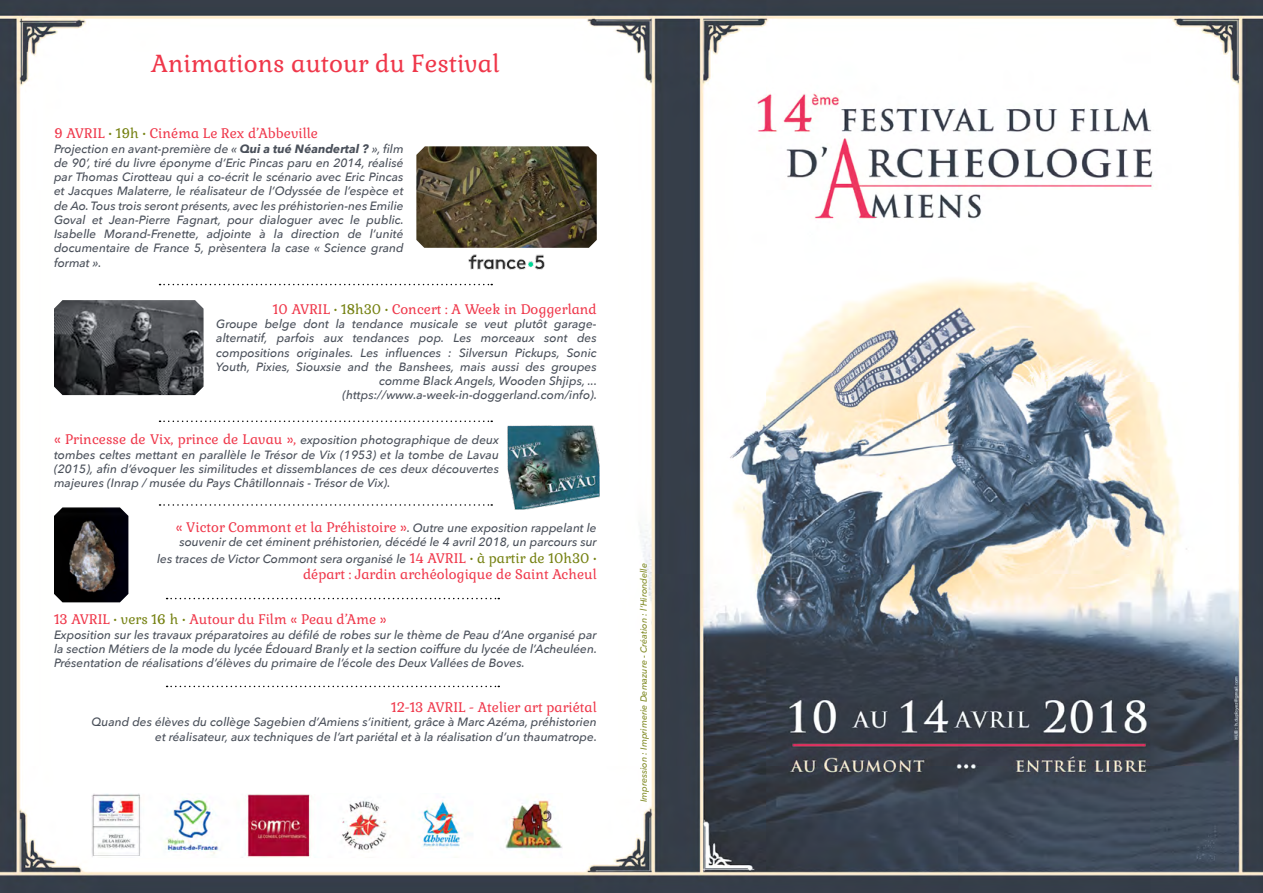
<style>
.page{position:relative;width:1263px;height:893px;background:#fff}
.page>*{position:absolute;margin:0;border:0;box-sizing:border-box;transform-origin:0 0}
.t1{font:24px "Gabriela";color:#ef374a}
.t2{font:13.5px "Gabriela";color:#ef374a}
.t3{font:italic 500 12px/14.2px "Avenir Next";color:#4a505a;text-align:justify}
.t4{font:italic 500 9px "Avenir Next";color:#818b26}
.s1{color:#758111}
.s2{font-weight:700}
.s3{font-family:"Avenir Next";font-weight:500;font-style:italic;font-size:12px;color:#4a505a}
.s4{font-family:"Gabriela";font-weight:400;font-style:normal;font-size:13.5px;color:#ef374a}
.s5{font-family:"Gabriela";font-weight:400;font-style:normal;font-size:13.5px;color:#758111}
</style>
<div class="page">
<img style="left:0;top:0;width:1263px;height:893px">
<img style="left:416px;top:146px;width:181px;height:102px">
<img style="left:54px;top:300px;width:150px;height:95px">
<img style="left:499px;top:421px;width:106px;height:94px">
<svg style="left:160px;top:284px;width:289px;height:1px"></svg>
<svg style="left:160px;top:421px;width:332px;height:1px"></svg>
<svg style="left:160px;top:504px;width:332px;height:2px"></svg>
<svg style="left:167px;top:598px;width:332px;height:1px"></svg>
<svg style="left:167px;top:686px;width:332px;height:1px"></svg>
<img style="left:54px;top:507px;width:74px;height:95px">
<img style="left:91px;top:793px;width:472px;height:64px">
<img style="left:449px;top:235px;width:115px;height:54px">
<h1 class="t1" style="left:151px;top:48px;width:350px">Animations autour du Festival</h1>
<p class="t2" style="left:54px;top:125px;width:265px">9 avril <span class="s1">• 19h •</span> Cinéma Le Rex d’Abbeville</p>
<p class="t3" style="left:54px;top:141px;width:351px">Projection en avant-première de « <span class="s2">Qui a tué Néandertal ?</span> », film de 90’, tiré du livre éponyme d’Eric Pincas paru en 2014, réalisé par Thomas Cirotteau qui a co-écrit le scénario avec Eric Pincas et Jacques Malaterre, le réalisateur de l’Odyssée de l’espèce et de Ao. Tous trois seront présents, avec les préhistorien-nes Emilie Goval et Jean-Pierre Fagnart, pour dialoguer avec le public.<br>Isabelle Morand-Frenette, adjointe à la direction de l’unité documentaire de France 5, prèsentera la case « Science grand format ».</p>
<p class="t2" style="left:273px;top:300px;width:325px">10 avril <span class="s1">• 18h30 •</span> Concert : A Week in Doggerland</p>
<p class="t3" style="left:216px;top:316px;width:382px;text-align:right">Groupe belge dont la tendance musicale se veut plutôt garage&shy;alternatif, parfois aux tendances pop. Les morceaux sont des compositions originales. Les influences : Silversun Pickups, Sonic Youth, Pixies, Siouxsie and the Banshees, mais aussi des groupes comme Black Angels, Wooden Shjips, ... (https://www.a-week-in-doggerland.com/info).</p>
<p class="t2" style="left:54px;top:431px;width:446px">« Princesse de Vix, prince de Lavau », <span class="s3">exposition photographique de deux</span></p>
<p class="t3" style="left:54px;top:447px;width:446px">tombes celtes mettant en parallèle le Trésor de Vix (1953) et la tombe de Lavau (2015), afin d’évoquer les similitudes et dissemblances de ces deux découvertes majeures (Inrap / musée du Pays Châtillonnais - Trésor de Vix).</p>
<p class="t2" style="left:176px;top:519px;width:422px">« Victor Commont et la Préhistoire »<span class="s3">. Outre une exposition rappelant le</span></p>
<p class="t3" style="left:157px;top:533px;width:441px;line-height:16.5px;text-align:right">souvenir de cet éminent préhistorien, décédé le 4 avril 2018, un parcours sur<br>les traces de Victor Commont sera organisé le <span class="s4">14 avril</span> <span class="s5">• à partir de 10h30 •</span></p>
<p class="t2" style="left:303px;top:566px;width:295px">départ : Jardin archéologique de Saint Acheul</p>
<p class="t2" style="left:54px;top:611px;width:334px">13 avril <span class="s1">• vers 16 h •</span> Autour du Film « Peau d’Ame »</p>
<p class="t3" style="left:54px;top:627px;width:545px">Exposition sur les travaux préparatoires au défilé de robes sur le thème de Peau d’Ane organisé par la section Métiers de la mode du lycée Édouard Branly et la section coiffure du lycée de l’Acheuléen.<br>Présentation de réalisations d’élèves du primaire de l’école des Deux Vallées de Boves.</p>
<p class="t2" style="left:391px;top:699px;width:207px">12-13 avril - Atelier art pariétal</p>
<p class="t3" style="left:91px;top:715px;width:507px;text-align:right">Quand des élèves du collège Sagebien d’Amiens s’initient, grâce à Marc Azéma, préhistorien et réalisateur, aux techniques de l’art pariétal et à la réalisation d’un thaumatrope.</p>
<p class="t4" style="left:636px;top:802px;width:240px;rotate:-90deg">Impression : Imprimerie Demazure - Création : l’Hirondelle</p>
</div>
